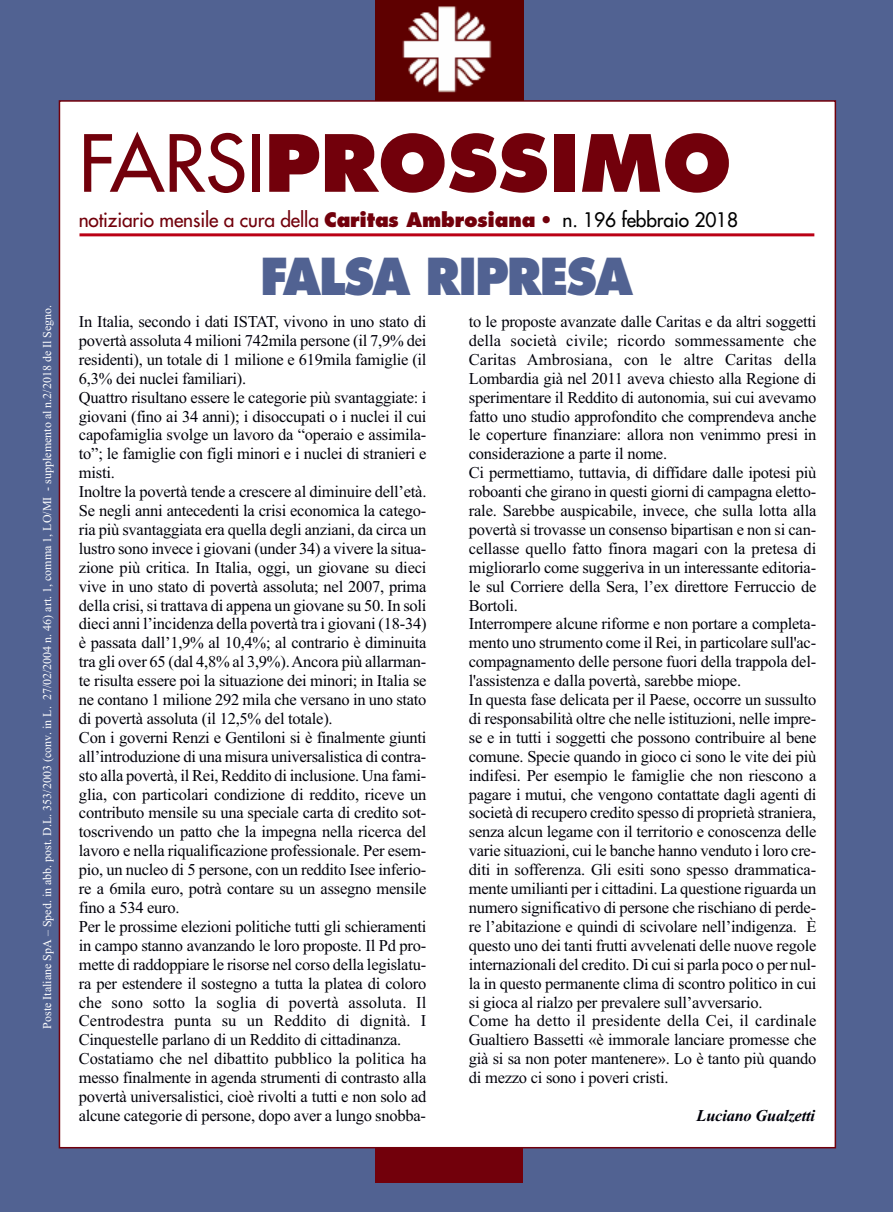
<style>
.page{position:relative;width:893px;height:1212px;background:#516292}
.page>*{position:absolute;margin:0;border:0;box-sizing:border-box;transform-origin:0 0}
.t1{font:800 76.5px "Futura";color:#72000b}
.t2{font:800 49.5px "Futura";letter-spacing:-.04em;color:#516292;scale:.93 1}
.t3{font:19.5px "Futura";letter-spacing:-.005em;color:#72000b}
.t4{font:16.5px/18.9px "Times New Roman";letter-spacing:-.015em;color:#00000a}
.t5{font:italic 700 16.5px "Times New Roman";letter-spacing:-.015em;color:#00000a}
.t6{font:12px "Times New Roman";color:#fff}
.s1{font-weight:400}
.s2{font-weight:800}
.s3{color:#000}
</style>
<div class="page">
<div style="left:60px;top:102px;width:775px;height:1045px;background:#fff"></div>
<div style="left:375px;top:1149px;width:148px;height:34px;background:#72000b"></div>
<hr style="left:79px;top:233px;width:735px;height:3px;background:#ba0015">
<img style="left:375px;top:0;width:148px;height:100px">
<p class="t6" style="left:40px;top:1029px;width:725px;rotate:-90deg">Poste Italiane SpA – Sped. in abb. post. D.L. 353/2003 (conv. in L. 27/02/2004 n. 46) art. 1, comma 1, LO/MI - supplemento al n.2/2018 de Il Segno.</p>
<h1 class="t1" style="left:79px;top:130px;width:654px"><span class="s1">FARSI</span>PROSSIMO</h1>
<p class="t3" style="left:79px;top:211px;width:661px">notiziario mensile a cura della <span class="s2">Caritas Ambrosiana</span> • <span class="s3">n. 196 febbraio 2018</span></p>
<h2 class="t2" style="left:260px;top:255px;width:403px">FALSA RIPRESA</h2>
<p class="t4" style="left:79px;top:312px;width:349px">In Italia, secondo i dati ISTAT, vivono in uno stato di povertà assoluta 4 milioni 742mila persone (il 7,9% dei residenti), un totale di 1 milione e 619mila famiglie (il 6,3% dei nuclei familiari).<br>Quattro risultano essere le categorie più svantaggiate: i giovani (fino ai 34 anni); i disoccupati o i nuclei il cui capofamiglia svolge un lavoro da “operaio e assimila&shy;to”; le famiglie con figli minori e i nuclei di stranieri e misti.<br>Inoltre la povertà tende a crescere al diminuire dell’età.<br>Se negli anni antecedenti la crisi economica la catego&shy;ria più svantaggiata era quella degli anziani, da circa un lustro sono invece i giovani (under 34) a vivere la situa&shy;zione più critica. In Italia, oggi, un giovane su dieci vive in uno stato di povertà assoluta; nel 2007, prima della crisi, si trattava di appena un giovane su 50. In soli dieci anni l’incidenza della povertà tra i giovani (18-34) è passata dall’1,9% al 10,4%; al contrario è diminuita tra gli over 65 (dal 4,8% al 3,9%).Ancora più allarman&shy;te risulta essere poi la situazione dei minori; in Italia se ne contano 1 milione 292 mila che versano in uno stato di povertà assoluta (il 12,5% del totale).<br>Con i governi Renzi e Gentiloni si è finalmente giunti all’introduzione di una misura universalistica di contra&shy;sto alla povertà, il Rei, Reddito di inclusione. Una fami&shy;glia, con particolari condizione di reddito, riceve un contributo mensile su una speciale carta di credito sot&shy;toscrivendo un patto che la impegna nella ricerca del lavoro e nella riqualificazione professionale. Per esem&shy;pio, un nucleo di 5 persone, con un reddito Isee inferio&shy;re a 6mila euro, potrà contare su un assegno mensile fino a 534 euro.<br>Per le prossime elezioni politiche tutti gli schieramenti in campo stanno avanzando le loro proposte. Il Pd pro&shy;mette di raddoppiare le risorse nel corso della legislatu&shy;ra per estendere il sostegno a tutta la platea di coloro che sono sotto la soglia di povertà assoluta. Il Centrodestra punta su un Reddito di dignità. I Cinquestelle parlano di un Reddito di cittadinanza.<br>Costatiamo che nel dibattito pubblico la politica ha messo finalmente in agenda strumenti di contrasto alla povertà universalistici, cioè rivolti a tutti e non solo ad alcune categorie di persone, dopo aver a lungo snobba-</p>
<p class="t4" style="left:469px;top:312px;width:349px">to le proposte avanzate dalle Caritas e da altri soggetti della società civile; ricordo sommessamente che Caritas Ambrosiana, con le altre Caritas della Lombardia già nel 2011 aveva chiesto alla Regione di sperimentare il Reddito di autonomia, sui cui avevamo fatto uno studio approfondito che comprendeva anche le coperture finanziare: allora non venimmo presi in considerazione a parte il nome.<br>Ci permettiamo, tuttavia, di diffidare dalle ipotesi più roboanti che girano in questi giorni di campagna eletto&shy;rale. Sarebbe auspicabile, invece, che sulla lotta alla povertà si trovasse un consenso bipartisan e non si can&shy;cellasse quello fatto finora magari con la pretesa di migliorarlo come suggeriva in un interessante editoria&shy;le sul Corriere della Sera, l’ex direttore Ferruccio de Bortoli.<br>Interrompere alcune riforme e non portare a completa&shy;mento uno strumento come il Rei, in particolare sull'ac&shy;compagnamento delle persone fuori della trappola del&shy;l'assistenza e dalla povertà, sarebbe miope.<br>In questa fase delicata per il Paese, occorre un sussulto di responsabilità oltre che nelle istituzioni, nelle impre&shy;se e in tutti i soggetti che possono contribuire al bene comune. Specie quando in gioco ci sono le vite dei più indifesi. Per esempio le famiglie che non riescono a pagare i mutui, che vengono contattate dagli agenti di società di recupero credito spesso di proprietà straniera, senza alcun legame con il territorio e conoscenza delle varie situazioni, cui le banche hanno venduto i loro cre&shy;diti in sofferenza. Gli esiti sono spesso drammatica&shy;mente umilianti per i cittadini. La questione riguarda un numero significativo di persone che rischiano di perde&shy;re l’abitazione e quindi di scivolare nell’indigenza. È questo uno dei tanti frutti avvelenati delle nuove regole internazionali del credito. Di cui si parla poco o per nul&shy;la in questo permanente clima di scontro politico in cui si gioca al rialzo per prevalere sull’avversario.<br>Come ha detto il presidente della Cei, il cardinale Gualtiero Bassetti «è immorale lanciare promesse che già si sa non poter mantenere». Lo è tanto più quando di mezzo ci sono i poveri cristi.</p>
<p class="t5" style="left:696px;top:1105px;width:120px">Luciano Gualzetti</p>
</div>
